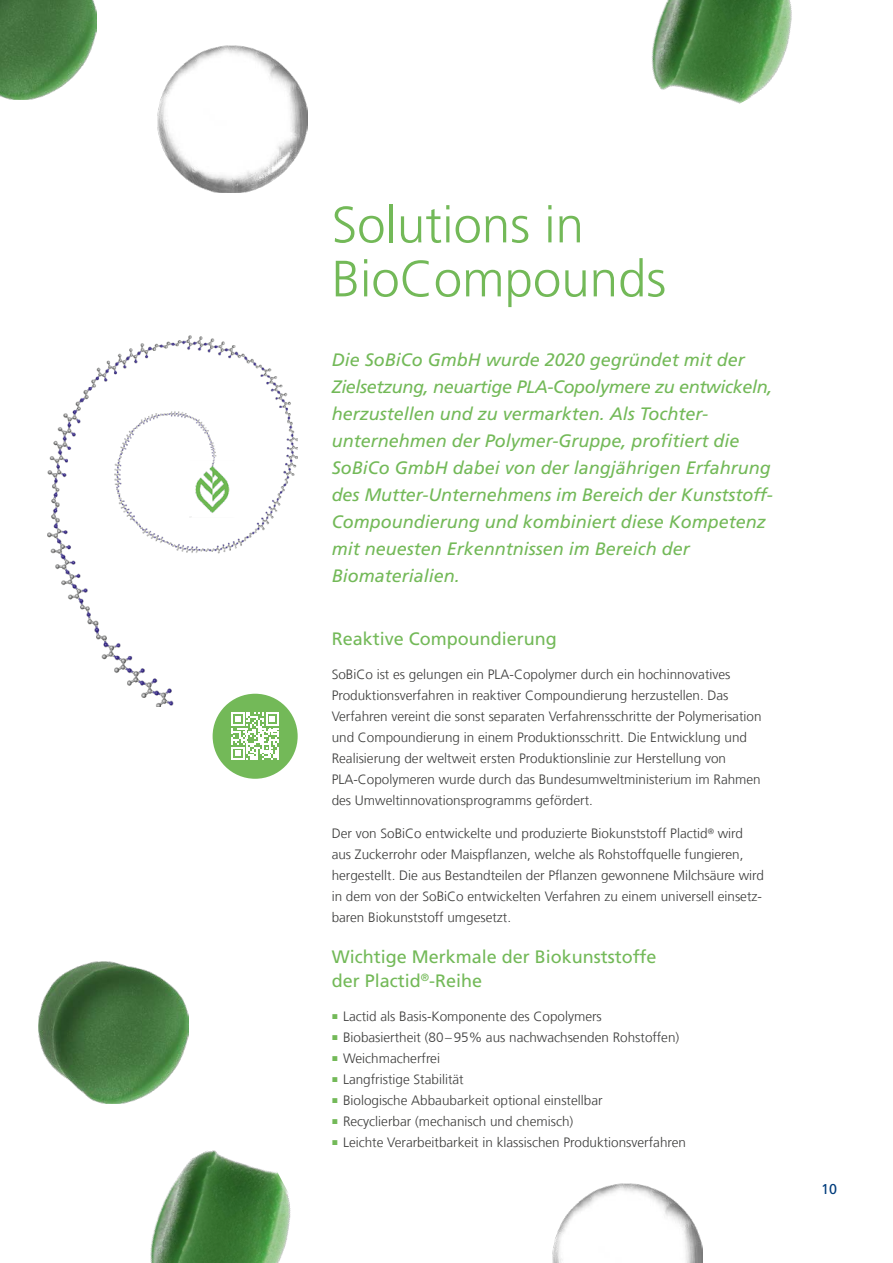
<style>
.page{position:relative;width:893px;height:1263px;background:#fff}
.page>*{position:absolute;margin:0;border:0;box-sizing:border-box;transform-origin:0 0}
.t1{font:300 51px/54px "Frutiger LT Com";color:#73b958}
.t2{font:italic 18px/27px "Frutiger LT Com";color:#73b958}
.t3{font:18px/24px "Frutiger LT Com";color:#73b958}
.t4{font:14.25px "Frutiger LT Com";color:#003c7c}
.t5{font:300 13.5px/21px "Frutiger LT Com";color:#3b3b3a}
</style>
<div class="page">
<img style="left:158px;top:45px;width:150px;height:147px">
<img style="left:553px;top:1183px;width:150px;height:80px">
<img style="left:651px;top:0;width:141px;height:104px">
<img style="left:150px;top:1150px;width:141px;height:113px">
<img style="left:0;top:0;width:96px;height:100px">
<img style="left:38px;top:961px;width:150px;height:143px">
<div style="left:213px;top:694px;width:85px;height:85px;background:#73b958;border-radius:50%"></div>
<svg style="left:231px;top:712px;width:48px;height:48px"></svg>
<img style="left:48px;top:336px;width:250px;height:371px">
<h1 class="t1" style="left:332px;top:198px;width:336px">Solutions in<br>BioCompounds</h1>
<p class="t2" style="left:332px;top:347px;width:443px">Die SoBiCo GmbH wurde 2020 gegründet mit der Zielsetzung, neuartige PLA-Copolymere zu entwickeln, herzustellen und zu vermarkten. Als Tochter&shy;unternehmen der Polymer-Gruppe, profitiert die SoBiCo GmbH dabei von der langjährigen Erfahrung des Mutter-Unternehmens im Bereich der Kunststoff-Compoundierung und kombiniert diese Kompetenz mit neuesten Erkenntnissen im Bereich der Biomaterialien.</p>
<h2 class="t3" style="left:332px;top:627px;width:227px">Reaktive Compoundierung</h2>
<p class="t5" style="left:332px;top:663px;width:431px">SoBiCo ist es gelungen ein PLA-Copolymer durch ein hochinnovatives Produktionsverfahren in reaktiver Compoundierung herzustellen. Das Verfahren vereint die sonst separaten Verfahrensschritte der Polymerisation und Compoundierung in einem Produktionsschritt. Die Entwicklung und Realisierung der weltweit ersten Produktionslinie zur Herstellung von PLA-Copolymeren wurde durch das Bundesumweltministerium im Rahmen des Umweltinnovationsprogramms gefördert.</p>
<p class="t5" style="left:332px;top:823px;width:434px">Der von SoBiCo entwickelte und produzierte Biokunststoff Plactid<sup>®</sup> wird aus Zuckerrohr oder Maispflanzen, welche als Rohstoffquelle fungieren, hergestellt. Die aus Bestandteilen der Pflanzen gewonnene Milchsäure wird in dem von der SoBiCo entwickelten Verfahren zu einem universell einsetz&shy;baren Biokunststoff umgesetzt.</p>
<h2 class="t3" style="left:332px;top:945px;width:326px">Wichtige Merkmale der Biokunststoffe der Plactid<sup>®</sup>-Reihe</h2>
<p class="t5" style="left:332px;top:1006px;width:272px"><sup>■</sup> Lactid als Basis-Komponente des Copolymers</p>
<p class="t5" style="left:332px;top:1027px;width:349px"><sup>■</sup> Biobasiertheit (80–95% aus nachwachsenden Rohstoffen)</p>
<p class="t5" style="left:332px;top:1048px;width:110px"><sup>■</sup> Weichmacherfrei</p>
<p class="t5" style="left:332px;top:1069px;width:134px"><sup>■</sup> Langfristige Stabilität</p>
<p class="t5" style="left:332px;top:1090px;width:272px"><sup>■</sup> Biologische Abbaubarkeit optional einstellbar</p>
<p class="t5" style="left:332px;top:1111px;width:243px"><sup>■</sup> Recyclierbar (mechanisch und chemisch)</p>
<p class="t5" style="left:332px;top:1132px;width:356px"><sup>■</sup> Leichte Verarbeitbarkeit in klassischen Produktionsverfahren</p>
<p class="t4" style="left:821px;top:1180px;width:17px">10</p>
</div>
